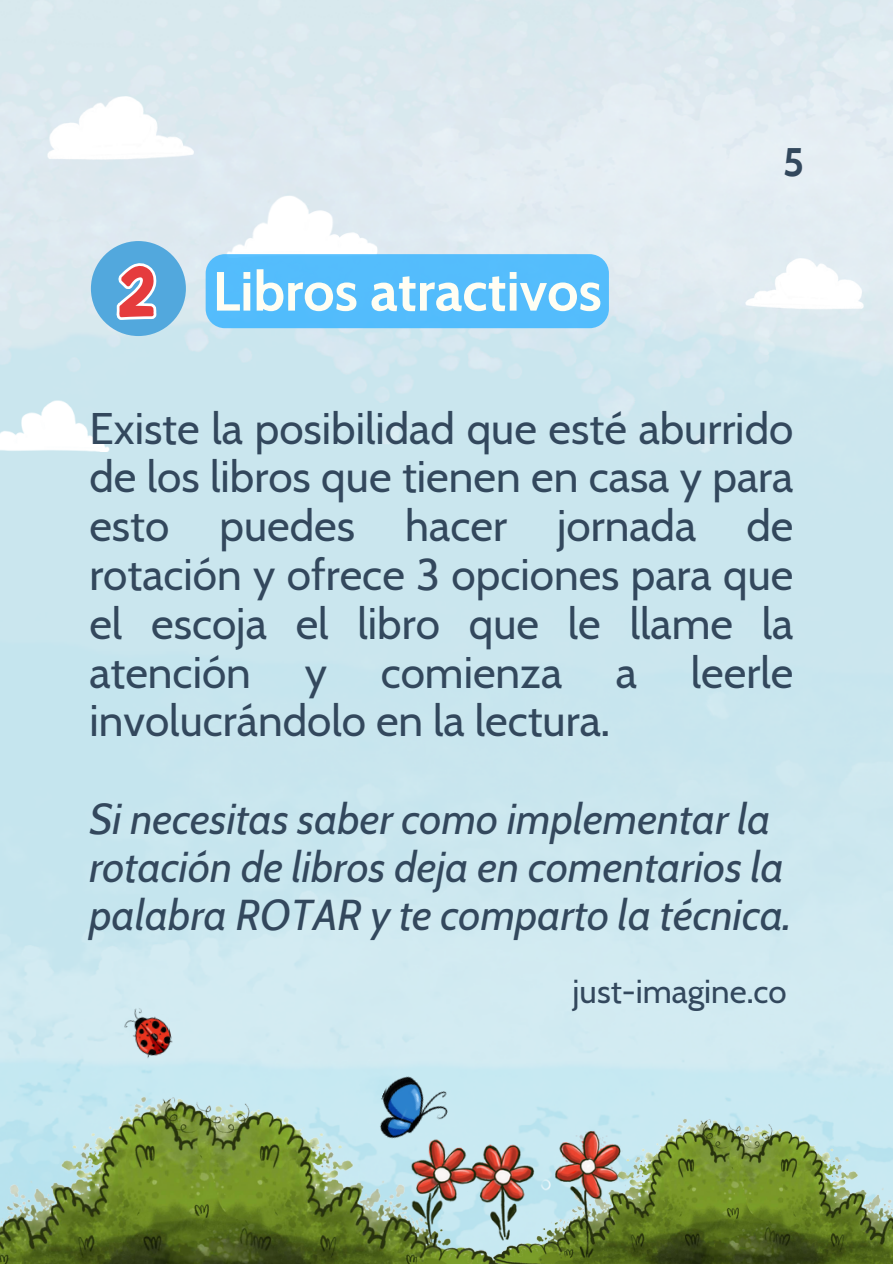
<style>
.page{position:relative;width:893px;height:1264px;background:#fff}
.page>*{position:absolute;margin:0;border:0;box-sizing:border-box;transform-origin:0 0}
.t1{font:700 55.05px "Cabin";color:#fffef3}
.t2{font:44.1px/48.8px "Cabin";color:#33485d;text-align:justify}
.t3{font:italic 43.05px/48px "Cabin";color:#33485d}
.t4{font:700 39.75px "Cabin";color:#33485d}
.t5{font:33px "Cabin";color:#33485d}
.s1{font-family:"KB Planet Earth";font-weight:400;font-size:66.15px;color:rgb(0 0 0/0)}
</style>
<div class="page">
<img style="left:47px;top:96px;width:206px;height:76px">
<img style="left:145px;top:163px;width:233px;height:95px">
<img style="left:0;top:1060px;width:513px;height:203px">
<img style="left:478px;top:1089px;width:414px;height:174px">
<img style="left:697px;top:258px;width:166px;height:62px">
<img style="left:0;top:373px;width:177px;height:79px">
<img style="left:117px;top:991px;width:59px;height:79px">
<img style="left:363px;top:1066px;width:104px;height:106px">
<img style="left:393px;top:1131px;width:238px;height:128px">
<div style="left:91px;top:241px;width:95px;height:95px;background:#52a8dd;border-radius:50%"></div>
<svg style="left:116px;top:263px;width:41px;height:57px"></svg>
<div style="left:206px;top:254px;width:403px;height:74px;background:#54bcfc;border-radius:19px"></div>
<p class="t1" style="left:118px;top:257px;width:485px"><span class="s1">2</span> Libros atractivos</p>
<p class="t4" style="left:782px;top:138px;width:23px">5</p>
<h2 class="t2" style="left:89px;top:403px;width:705px">Existe la posibilidad que esté aburrido de los libros que tienen en casa y para esto puedes hacer jornada de rotación y ofrece 3 opciones para que el escoja el libro que le llame la atención y comienza a leerle involucrándolo en la lectura.</h2>
<h2 class="t3" style="left:89px;top:794px;width:703px">Si necesitas saber como implementar la rotación de libros deja en comentarios la palabra ROTAR y te comparto la técnica.</h2>
<p class="t5" style="left:572px;top:971px;width:216px">just-imagine.co</p>
</div>
